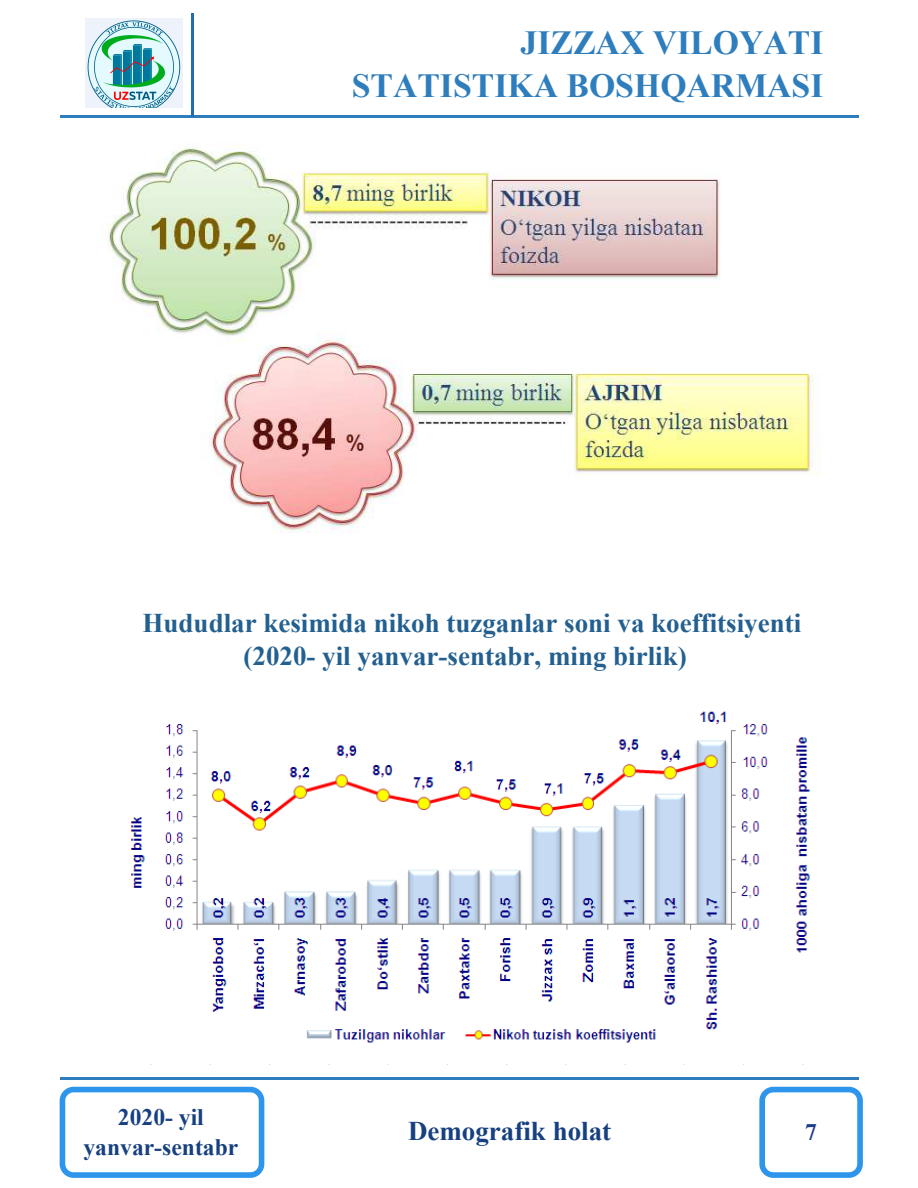
<style>
.page{position:relative;width:918px;height:1188px;background:#fff}
.page>*{position:absolute;margin:0;border:0;box-sizing:border-box;transform-origin:0 0}
.t1{font:700 33.75px/42.8px "Times New Roman";color:#2e7dbc;text-align:right}
.t2{font:700 27px/32.7px "Times New Roman";color:#236090;text-align:center}
.t3{font:700 27px "Times New Roman";color:#174080}
.t4{font:700 23.7px/30.3px "Times New Roman";color:#174080;text-align:center}
.t5{font:700 23.7px "Times New Roman";color:#1d3c8c}
</style>
<div class="page">
<hr style="left:60px;top:116px;width:798px;height:2px;background:#2e7dbc">
<hr style="left:191px;top:13px;width:3px;height:104px;background:#216dad">
<hr style="left:60px;top:1078px;width:798px;height:2px;background:#2e7dbc">
<svg style="left:60px;top:1087px;width:204px;height:91px"></svg>
<svg style="left:759px;top:1087px;width:104px;height:91px"></svg>
<img style="left:107px;top:143px;width:715px;height:390px">
<img style="left:86px;top:18px;width:96px;height:90px">
<img style="left:130px;top:711px;width:681px;height:332px">
<p class="t1" style="left:352px;top:20px;width:473px">JIZZAX VILOYATI<br>STATISTIKA BOSHQARMASI</p>
<p class="t2" style="left:143px;top:606px;width:660px">Hududlar kesimida nikoh tuzganlar soni va koeffitsiyenti (2020- yil yanvar-sentabr, ming birlik)</p>
<p class="t4" style="left:83px;top:1101px;width:156px">2020- yil yanvar-sentabr</p>
<p class="t3" style="left:408px;top:1112px;width:205px">Demografik holat</p>
<p class="t5" style="left:805px;top:1115px;width:13px">7</p>
</div>
